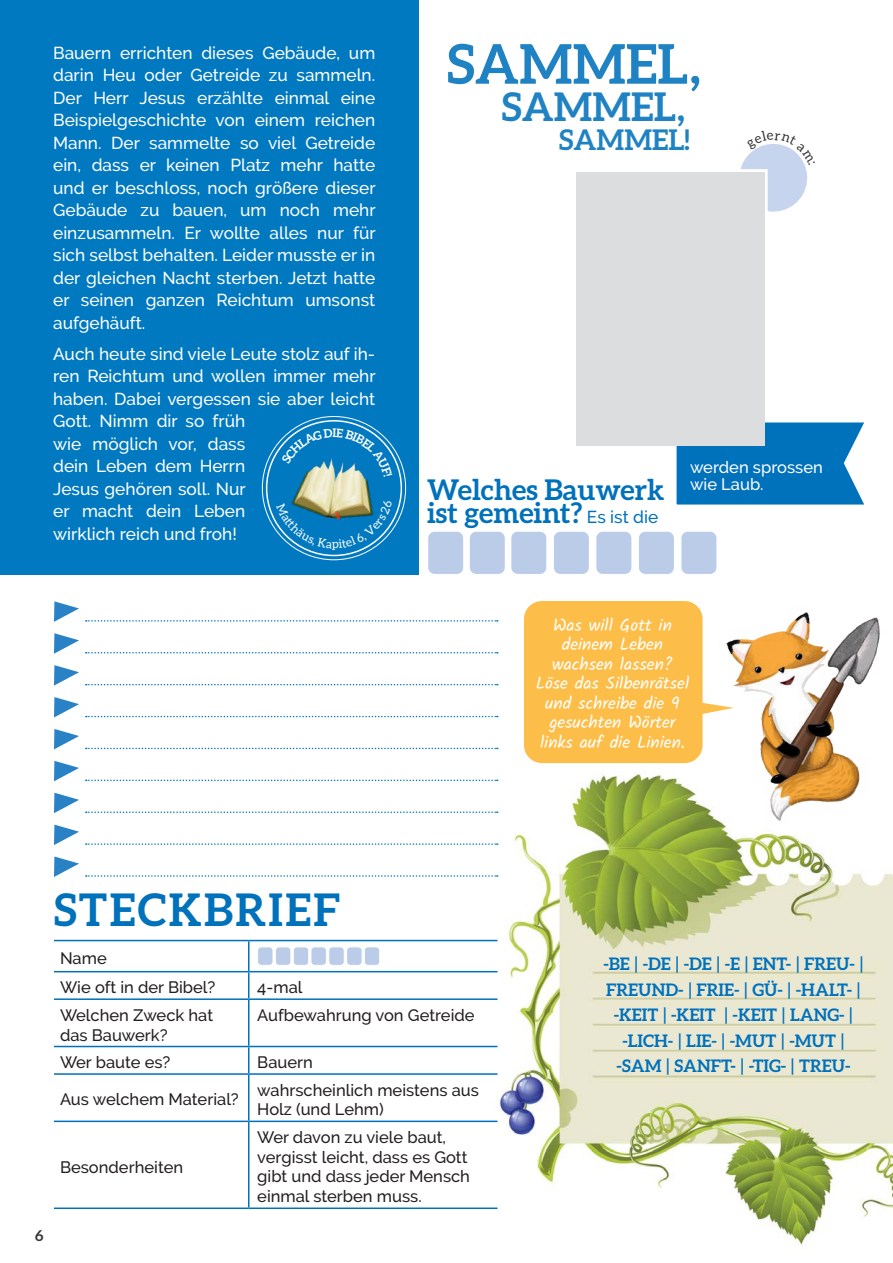
<style>
.page{position:relative;width:893px;height:1263px;background:#fff}
.page>*{position:absolute;margin:0;border:0;box-sizing:border-box;transform-origin:0 0}
.t1{font:700 54.75px "Aleo";color:#0071bb}
.t2{font:700 45px "Aleo";letter-spacing:.05em;color:#0071bb}
.t3{font:700 39.45px "Aleo";color:#0071bb}
.t4{font:700 28.5px/22.5px "Aleo";color:#0071bb}
.t5{font:500 17.25px/22.5px "Raleway";color:#fff;text-align:justify}
.t6{font:700 17.25px/25.5px "Aleo";color:#0071bb;text-align:center}
.t7{font:17.25px/19.5px "Kalam";color:#fff;text-align:center}
.t8{font:500 16.5px/19.8px "Raleway";color:#231f20}
.t9{font:500 16.5px/17.4px "Raleway";color:#fff}
.t10{font:700 15px "Aleo";color:#363536}
.s1{font-family:"Raleway";font-weight:500;font-size:17.25px}
.s2{font-family:"Museo Sans 500";font-weight:400}
</style>
<div class="page">
<img style="left:480px;top:756px;width:413px;height:494px">
<div style="left:0;top:0;width:419px;height:574px;background:#0079c0"></div>
<hr style="left:248px;top:941px;width:1px;height:30px;background:#0071bb">
<hr style="left:54px;top:971px;width:195px;height:1px;background:#0071bb">
<hr style="left:249px;top:971px;width:248px;height:1px;background:#0071bb">
<svg style="left:248px;top:972px;width:1px;height:26px"></svg>
<hr style="left:54px;top:998px;width:195px;height:2px;background:#0071bb">
<hr style="left:249px;top:998px;width:248px;height:2px;background:#0071bb">
<hr style="left:248px;top:1000px;width:1px;height:46px;background:#0071bb">
<hr style="left:54px;top:1046px;width:195px;height:1px;background:#0071bb">
<hr style="left:249px;top:1046px;width:248px;height:1px;background:#0071bb">
<svg style="left:248px;top:1047px;width:1px;height:26px"></svg>
<hr style="left:54px;top:1073px;width:195px;height:2px;background:#0071bb">
<hr style="left:249px;top:1073px;width:248px;height:2px;background:#0071bb">
<hr style="left:248px;top:1075px;width:1px;height:45px;background:#0071bb">
<hr style="left:54px;top:1120px;width:195px;height:2px;background:#0071bb">
<hr style="left:249px;top:1120px;width:248px;height:2px;background:#0071bb">
<hr style="left:248px;top:1122px;width:1px;height:85px;background:#0071bb">
<hr style="left:54px;top:940px;width:195px;height:1px;background:#0071bb">
<hr style="left:249px;top:940px;width:248px;height:1px;background:#0071bb">
<hr style="left:54px;top:1207px;width:195px;height:2px;background:#0071bb">
<hr style="left:249px;top:1207px;width:248px;height:2px;background:#0071bb">
<div style="left:258px;top:947px;width:15px;height:18px;background:#bacce8;border-radius:4px"></div>
<div style="left:257px;top:946px;width:16px;height:20px;border:1px solid #fff;border-radius:4px"></div>
<div style="left:275px;top:947px;width:16px;height:18px;background:#bacce8;border-radius:4px"></div>
<div style="left:275px;top:946px;width:16px;height:20px;border:1px solid #fff;border-radius:4px"></div>
<div style="left:293px;top:947px;width:16px;height:18px;background:#bacce8;border-radius:4px"></div>
<div style="left:293px;top:946px;width:16px;height:20px;border:1px solid #fff;border-radius:4px"></div>
<div style="left:311px;top:947px;width:15px;height:18px;background:#bacce8;border-radius:4px"></div>
<div style="left:311px;top:946px;width:16px;height:20px;border:1px solid #fff;border-radius:4px"></div>
<div style="left:329px;top:947px;width:15px;height:18px;background:#bacce8;border-radius:4px"></div>
<div style="left:328px;top:946px;width:17px;height:20px;border:1px solid #fff;border-radius:4px"></div>
<div style="left:347px;top:947px;width:15px;height:18px;background:#bacce8;border-radius:4px"></div>
<div style="left:346px;top:946px;width:16px;height:20px;border:1px solid #fff;border-radius:4px"></div>
<div style="left:364px;top:947px;width:16px;height:18px;background:#bacce8;border-radius:4px"></div>
<div style="left:364px;top:946px;width:16px;height:20px;border:1px solid #fff;border-radius:4px"></div>
<img style="left:293px;top:477px;width:78px;height:23px">
<div style="left:428px;top:531px;width:36px;height:43px;background:#bacce8;border-radius:7px"></div>
<div style="left:427px;top:530px;width:37px;height:45px;border:1px solid #fff;border-radius:7px"></div>
<div style="left:469px;top:531px;width:36px;height:43px;background:#bacce8;border-radius:7px"></div>
<div style="left:469px;top:530px;width:37px;height:45px;border:1px solid #fff;border-radius:7px"></div>
<div style="left:511px;top:531px;width:36px;height:43px;background:#bacce8;border-radius:7px"></div>
<div style="left:510px;top:530px;width:38px;height:45px;border:1px solid #fff;border-radius:7px"></div>
<div style="left:553px;top:531px;width:36px;height:43px;background:#bacce8;border-radius:7px"></div>
<div style="left:553px;top:530px;width:37px;height:45px;border:1px solid #fff;border-radius:7px"></div>
<div style="left:596px;top:531px;width:36px;height:43px;background:#bacce8;border-radius:7px"></div>
<div style="left:595px;top:530px;width:38px;height:45px;border:1px solid #fff;border-radius:7px"></div>
<div style="left:638px;top:531px;width:36px;height:43px;background:#bacce8;border-radius:7px"></div>
<div style="left:638px;top:530px;width:37px;height:45px;border:1px solid #fff;border-radius:7px"></div>
<div style="left:681px;top:531px;width:36px;height:43px;background:#bacce8;border-radius:7px"></div>
<div style="left:680px;top:530px;width:38px;height:45px;border:1px solid #fff;border-radius:7px"></div>
<svg style="left:676px;top:420px;width:188px;height:85px;background:#167dc0"></svg>
<img style="left:695px;top:571px;width:198px;height:279px">
<svg style="left:703px;top:702px;width:31px;height:14px"></svg>
<div style="left:524px;top:601px;width:179px;height:162px;background:#fdbe49;border-radius:18px"></div>
<svg style="left:86px;top:620px;width:412px;height:2px"></svg>
<svg style="left:86px;top:652px;width:412px;height:1px"></svg>
<svg style="left:86px;top:684px;width:412px;height:1px"></svg>
<svg style="left:86px;top:716px;width:412px;height:1px"></svg>
<svg style="left:86px;top:748px;width:412px;height:1px"></svg>
<svg style="left:86px;top:779px;width:412px;height:2px"></svg>
<svg style="left:86px;top:811px;width:412px;height:2px"></svg>
<svg style="left:86px;top:843px;width:412px;height:2px"></svg>
<svg style="left:86px;top:875px;width:412px;height:2px"></svg>
<div style="left:576px;top:172px;width:188px;height:274px;background:#dcdddf"></div>
<svg style="left:54px;top:601px;width:25px;height:21px"></svg>
<svg style="left:54px;top:633px;width:25px;height:21px"></svg>
<svg style="left:54px;top:665px;width:25px;height:21px"></svg>
<svg style="left:54px;top:697px;width:25px;height:20px"></svg>
<svg style="left:54px;top:729px;width:25px;height:20px"></svg>
<svg style="left:54px;top:761px;width:25px;height:20px"></svg>
<svg style="left:54px;top:793px;width:25px;height:20px"></svg>
<svg style="left:54px;top:825px;width:25px;height:20px"></svg>
<svg style="left:54px;top:856px;width:25px;height:21px"></svg>
<svg style="left:276px;top:500px;width:116px;height:50px"></svg>
<svg style="left:281px;top:428px;width:111px;height:49px"></svg>
<svg style="left:741px;top:144px;width:67px;height:73px"></svg>
<p class="t5" style="left:53px;top:41px;width:324px">Bauern errichten dieses Gebäude, um darin Heu oder Getreide zu sammeln.<br>Der Herr Jesus erzählte einmal eine Beispielgeschichte von einem reichen Mann. Der sammelte so viel Getreide ein, dass er keinen Platz mehr hatte und er beschloss, noch größere dieser Gebäude zu bauen, um noch mehr einzusammeln. Er wollte alles nur für sich selbst behalten. Leider musste er in der gleichen Nacht sterben. Jetzt hatte er seinen ganzen Reichtum umsonst aufgehäuft.</p>
<p class="t5" style="left:53px;top:342px;width:324px;text-align:left">Auch heute sind viele Leute stolz auf ih&shy;ren Reichtum und wollen immer mehr haben. Dabei vergessen sie aber leicht<br>Gott. Nimm dir so früh<br>wie möglich vor, dass<br>dein Leben dem Herrn<br>Jesus gehören soll. Nur<br>er macht dein Leben<br>wirklich reich und froh!</p>
<h1 class="t1" style="left:447px;top:32px;width:255px">SAMMEL,</h1>
<h3 class="t3" style="left:502px;top:84px;width:185px">SAMMEL,</h3>
<h3 class="t4" style="left:559px;top:128px;width:132px">SAMMEL!</h3>
<h3 class="t4" style="left:427px;top:478px;width:239px">Welches Bauwerk ist gemeint? <span class="s1">Es ist die</span></h3>
<p class="t9" style="left:690px;top:458px;width:134px">werden sprossen wie Laub.</p>
<p class="t7" style="left:536px;top:616px;width:155px">Was will Gott in deinem Leben wachsen lassen?<br>Löse das Silbenrätsel und schreibe die 9 gesuchten Wörter links auf die Linien.</p>
<p class="t10" style="left:35px;top:1227px;width:10px">6</p>
<h2 class="t2" style="left:54px;top:884px;width:288px">STECKBRIEF</h2>
<p class="t8" style="left:60px;top:943px;width:157px;line-height:29.2px">Name<br>Wie oft in der Bibel?</p>
<p class="t8" style="left:257px;top:977px;width:47px">4-mal</p>
<p class="t8" style="left:60px;top:1005px;width:155px">Welchen Zweck hat das Bauwerk?</p>
<p class="t8" style="left:257px;top:1005px;width:219px">Aufbewahrung von Getreide</p>
<p class="t8" style="left:60px;top:1052px;width:112px">Wer baute es?</p>
<p class="t8" style="left:257px;top:1052px;width:57px">Bauern</p>
<p class="t8" style="left:60px;top:1090px;width:180px">Aus welchem Material?</p>
<p class="t8" style="left:257px;top:1080px;width:223px">wahrscheinlich meistens aus<br>Holz (und Lehm)</p>
<p class="t8" style="left:60px;top:1157px;width:125px">Besonderheiten</p>
<p class="t8" style="left:257px;top:1127px;width:214px">Wer davon zu viele baut, vergisst leicht, dass es Gott gibt und dass jeder Mensch einmal sterben muss.</p>
<p class="t6" style="left:603px;top:951px;width:262px">-BE <span class="s2">|</span> -DE <span class="s2">|</span> -DE <span class="s2">|</span> -E <span class="s2">|</span> ENT- <span class="s2">|</span> FREU- <span class="s2">|<br></span>FREUND- <span class="s2">|</span> FRIE- <span class="s2">|</span> GÜ- <span class="s2">|</span> -HALT- <span class="s2">| </span>-KEIT <span class="s2">|</span> -KEIT <span class="s2">|</span> -KEIT <span class="s2">|</span> LANG- <span class="s2">| </span>-LICH- <span class="s2">|</span> LIE- <span class="s2">|</span> -MUT <span class="s2">|</span> -MUT <span class="s2">| </span>-SAM <span class="s2">|</span> SANFT- <span class="s2">|</span> -TIG- <span class="s2">|</span> TREU-</p>
</div>
